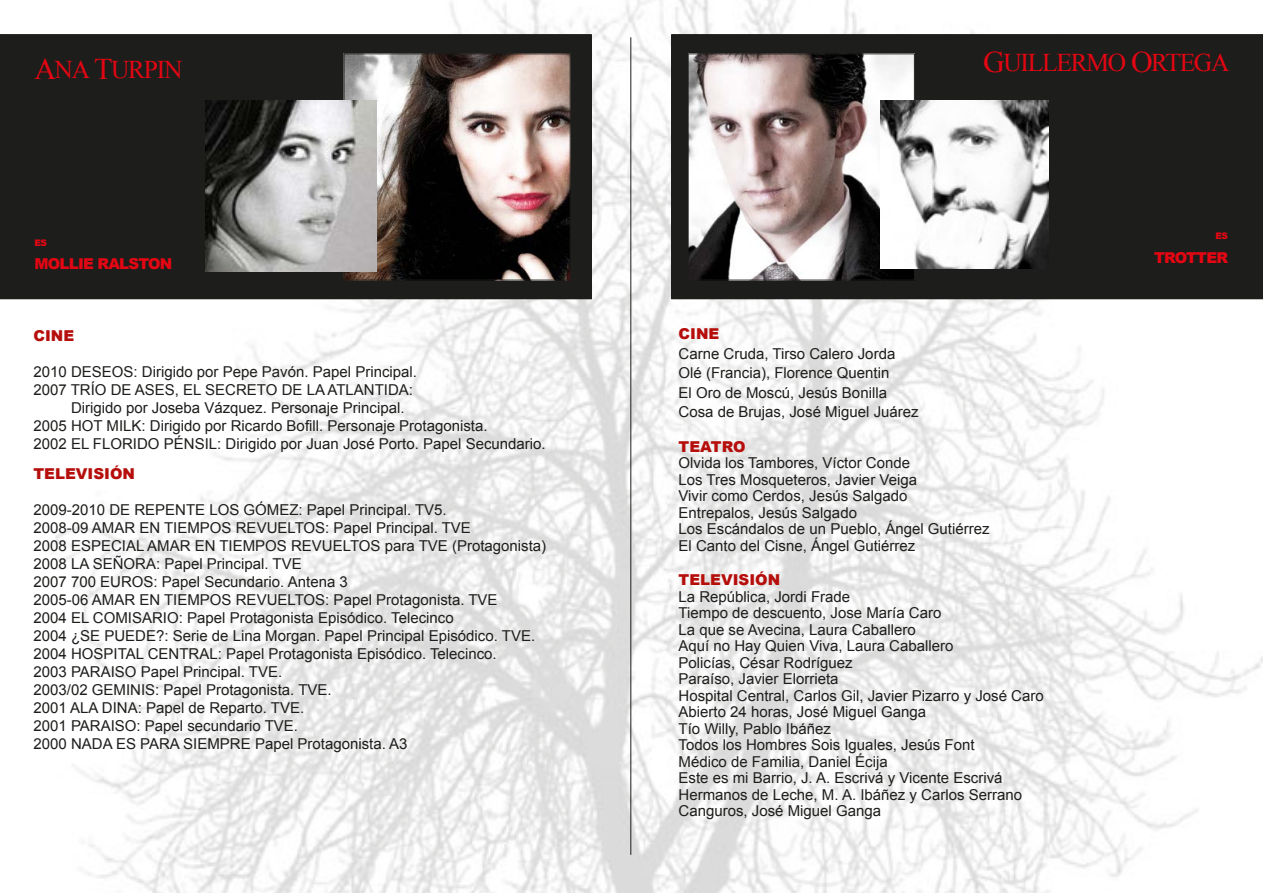
<style>
.page{position:relative;width:1263px;height:893px;background:#fff}
.page>*{position:absolute;margin:0;border:0;box-sizing:border-box;transform-origin:0 0}
.t1{font:25.5px "Times New Roman";letter-spacing:-.05em;color:#e30613}
.t2{font:15px/16.5px "Arial";color:#1d1d1b}
.t3{font:900 15px "Arial";color:#b50e0b}
.t4{font:900 15px "Arial";letter-spacing:-.05em;color:#e30613}
.t5{font:900 9px "Arial";color:#e30613}
.s1{font-size:30px}
</style>
<div class="page">
<img style="left:0;top:0;width:1263px;height:893px">
<div style="left:0;top:35px;width:591px;height:264px;background:#1d1d1b"></div>
<div style="left:0;top:34px;width:592px;height:265px;border:2px solid #1d1d1b"></div>
<div style="left:672px;top:35px;width:591px;height:263px;background:#1d1d1b"></div>
<div style="left:671px;top:34px;width:592px;height:265px;border:2px solid #1d1d1b"></div>
<img style="left:346px;top:55px;width:223px;height:224px">
<div style="left:344px;top:53px;width:227px;height:228px;border:1px solid #1d1d1b"></div>
<img style="left:690px;top:55px;width:223px;height:224px">
<div style="left:688px;top:53px;width:227px;height:228px;border:1px solid #1d1d1b"></div>
<img style="left:205px;top:101px;width:171px;height:171px">
<img style="left:881px;top:100px;width:168px;height:168px">
<hr style="left:630px;top:37px;width:1px;height:818px;background:#1d1d1b">
<h1 class="t1" style="left:34px;top:53px;width:150px"><span class="s1">A</span>NA <span class="s1">T</span>URPIN</h1>
<p class="t5" style="left:34px;top:237px;width:14px">ES</p>
<p class="t4" style="left:34px;top:253px;width:140px">MOLLIE RALSTON</p>
<p class="t3" style="left:33px;top:325px;width:42px">CINE</p>
<p class="t2" style="left:33px;top:364px;width:385px">2010 DESEOS: Dirigido por Pepe Pavón. Papel Principal.</p>
<p class="t2" style="left:33px;top:382px;width:381px">2007 TRÍO DE ASES, EL SECRETO DE LA ATLANTIDA:</p>
<p class="t2" style="left:71px;top:400px;width:335px">Dirigido por Joseba Vázquez. Personaje Principal.</p>
<p class="t2" style="left:33px;top:418px;width:456px">2005 HOT MILK: Dirigido por Ricardo Bofill. Personaje Protagonista.</p>
<p class="t2" style="left:33px;top:436px;width:514px">2002 EL FLORIDO PÉNSIL: Dirigido por Juan José Porto. Papel Secundario.</p>
<p class="t3" style="left:33px;top:463px;width:103px">TELEVISIÓN</p>
<p class="t2" style="left:33px;top:501px;width:514px;line-height:18px">2009-2010 DE REPENTE LOS GÓMEZ: Papel Principal. TV5.<br>2008-09 AMAR EN TIEMPOS REVUELTOS: Papel Principal. TVE<br>2008 ESPECIAL AMAR EN TIEMPOS REVUELTOS para TVE (Protagonista)<br>2008 LA SEÑORA: Papel Principal. TVE<br>2007 700 EUROS: Papel Secundario. Antena 3<br>2005-06 AMAR EN TIEMPOS REVUELTOS: Papel Protagonista. TVE<br>2004 EL COMISARIO: Papel Protagonista Episódico. Telecinco<br>2004 ¿SE PUEDE?: Serie de Lina Morgan. Papel Principal Episódico. TVE.<br>2004 HOSPITAL CENTRAL: Papel Protagonista Episódico. Telecinco.<br>2003 PARAISO Papel Principal. TVE.<br>2003/02 GEMINIS: Papel Protagonista. TVE.<br>2001 ALA DINA: Papel de Reparto. TVE.<br>2001 PARAISO: Papel secundario TVE.<br>2000 NADA ES PARA SIEMPRE Papel Protagonista. A3</p>
<h1 class="t1" style="left:983px;top:46px;width:248px"><span class="s1">G</span>UILLERMO <span class="s1">O</span>RTEGA</h1>
<p class="t3" style="left:678px;top:323px;width:42px">CINE</p>
<p class="t2" style="left:678px;top:344px;width:242px;line-height:19.5px">Carne Cruda, Tirso Calero Jorda<br>Olé (Francia), Florence Quentin<br>El Oro de Moscú, Jesús Bonilla<br>Cosa de Brujas, José Miguel Juárez</p>
<p class="t3" style="left:678px;top:436px;width:69px">TEATRO</p>
<p class="t2" style="left:678px;top:455px;width:312px">Olvida los Tambores, Víctor Conde<br>Los Tres Mosqueteros, Javier Veiga<br>Vivir como Cerdos, Jesús Salgado<br>Entrepalos, Jesús Salgado<br>Los Escándalos de un Pueblo, Ángel Gutiérrez El Canto del Cisne, Ángel Gutiérrez</p>
<p class="t3" style="left:678px;top:569px;width:103px">TELEVISIÓN</p>
<p class="t2" style="left:678px;top:588px;width:367px">La República, Jordi Frade<br>Tiempo de descuento, Jose María Caro<br>La que se Avecina, Laura Caballero<br>Aquí no Hay Quien Viva, Laura Caballero<br>Policías, César Rodríguez<br>Paraíso, Javier Elorrieta<br>Hospital Central, Carlos Gil, Javier Pizarro y José Caro Abierto 24 horas, José Miguel Ganga<br>Tío Willy, Pablo Ibáñez<br>Todos los Hombres Sois Iguales, Jesús Font<br>Médico de Familia, Daniel Écija<br>Este es mi Barrio, J. A. Escrivá y Vicente Escrivá Hermanos de Leche, M. A. Ibáñez y Carlos Serrano Canguros, José Miguel Ganga</p>
<p class="t5" style="left:1215px;top:230px;width:14px">ES</p>
<p class="t4" style="left:1154px;top:246px;width:76px">TROTTER</p>
</div>
